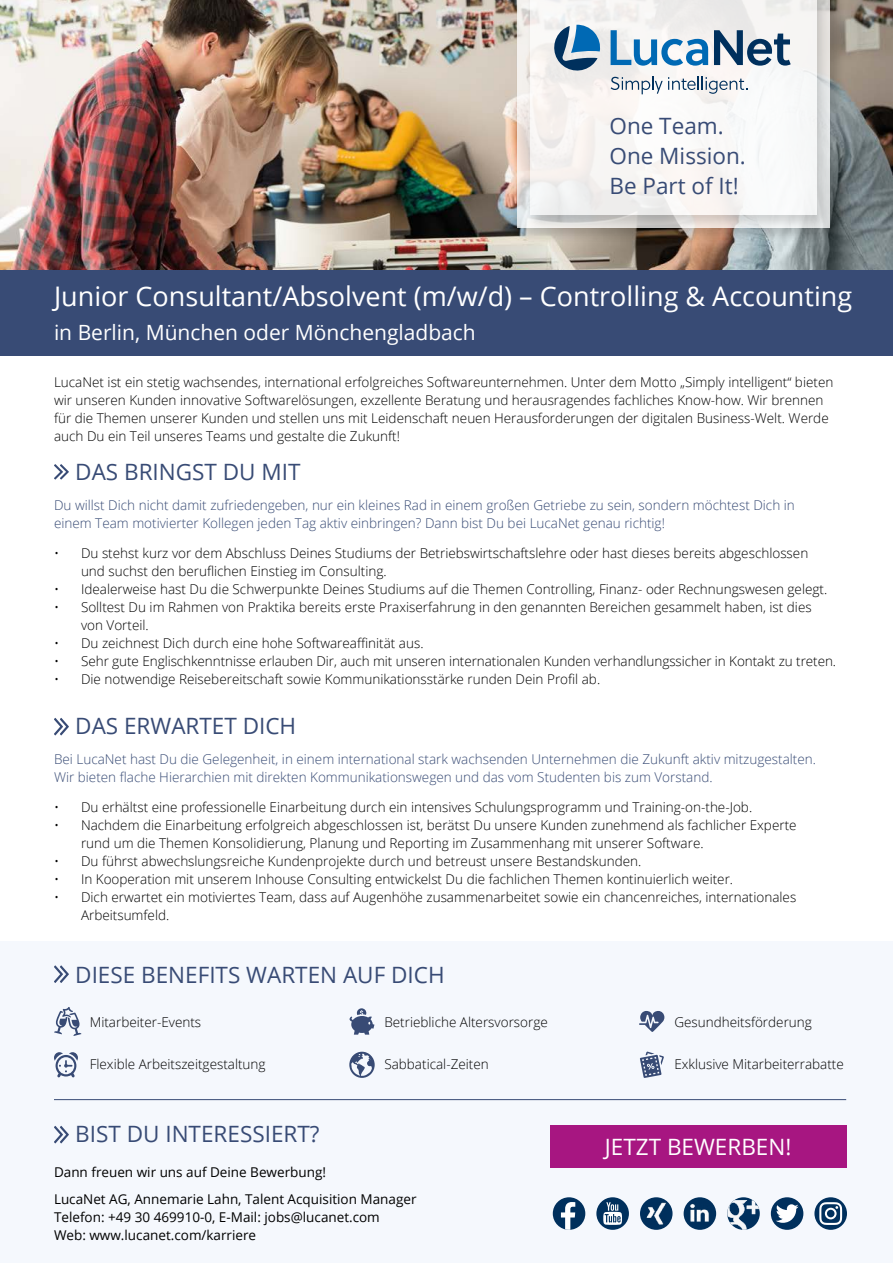
<style>
.page{position:relative;width:893px;height:1263px;background:#fff}
.page>*{position:absolute;margin:0;border:0;box-sizing:border-box;transform-origin:0 0}
.t1{font:27px "Open Sans";color:#fff}
.t2{font:22.5px/30px "Open Sans";color:#384b75}
.t3{font:22.5px "Open Sans";color:#fff}
.t4{font:21px "Open Sans";color:#fff}
.t5{font:300 13.5px/18px "Open Sans";color:#000}
.t6{font:300 13.5px/18px "Open Sans";color:#384b75}
.t7{font:13.5px/27px "Open Sans";color:#000}
</style>
<div class="page">
<img style="left:0;top:0;width:893px;height:270px">
<div style="left:514px;top:0;width:332px;height:243px;background:#000;opacity:.25"></div>
<svg style="left:517px;top:0;width:8px;height:228px;background:#ece7e3"></svg>
<div style="left:525px;top:0;width:305px;height:232px;background:#000;opacity:.25"></div>
<div style="left:530px;top:0;width:286px;height:215px;background:#f7f6f4"></div>
<svg style="left:611px;top:30px;width:97px;height:36px"></svg>
<svg style="left:714px;top:30px;width:77px;height:36px"></svg>
<svg style="left:551px;top:25px;width:50px;height:48px"></svg>
<svg style="left:611px;top:76px;width:136px;height:18px"></svg>
<div style="left:0;top:942px;width:893px;height:321px;background:#f5f8fd"></div>
<div style="left:0;top:270px;width:893px;height:85px;background:#384b75"></div>
<svg style="left:640px;top:1052px;width:24px;height:26px"></svg>
<svg style="left:54px;top:1007px;width:27px;height:29px"></svg>
<svg style="left:639px;top:1011px;width:25px;height:21px"></svg>
<svg style="left:349px;top:1008px;width:25px;height:27px"></svg>
<svg style="left:54px;top:1052px;width:24px;height:25px"></svg>
<svg style="left:349px;top:1052px;width:26px;height:26px"></svg>
<svg style="left:54px;top:965px;width:15px;height:18px"></svg>
<svg style="left:54px;top:1126px;width:15px;height:17px"></svg>
<hr style="left:54px;top:1099px;width:792px;height:1px;background:#384b75">
<svg style="left:54px;top:464px;width:15px;height:15px"></svg>
<svg style="left:54px;top:718px;width:15px;height:17px"></svg>
<div style="left:551px;top:1125px;width:296px;height:42px;background:#a71681"></div>
<div style="left:771px;top:1197px;width:32px;height:33px;background:#00305d;border-radius:50%"></div>
<svg style="left:776px;top:1204px;width:22px;height:19px"></svg>
<div style="left:596px;top:1197px;width:33px;height:33px;background:#00305d;border-radius:50%"></div>
<svg style="left:603px;top:1202px;width:19px;height:23px"></svg>
<div style="left:684px;top:1197px;width:32px;height:33px;background:#00305d;border-radius:50%"></div>
<img style="left:687px;top:1199px;width:26px;height:27px">
<div style="left:553px;top:1197px;width:32px;height:33px;background:#00305d;border-radius:50%"></div>
<svg style="left:561px;top:1202px;width:15px;height:28px"></svg>
<svg style="left:727px;top:1197px;width:33px;height:33px"></svg>
<svg style="left:727px;top:1200px;width:33px;height:30px"></svg>
<div style="left:640px;top:1197px;width:32px;height:33px;background:#00305d;border-radius:50%"></div>
<img style="left:645px;top:1201px;width:23px;height:25px">
<svg style="left:814px;top:1197px;width:33px;height:33px"></svg>
<svg style="left:819px;top:1202px;width:23px;height:23px"></svg>
<h2 class="t2" style="left:609px;top:110px;width:138px">One Team.<br>One Mission.<br>Be Part of It!</h2>
<h1 class="t1" style="left:54px;top:277px;width:800px">Junior Consultant/Absolvent (m/w/d) – Controlling &amp; Accounting</h1>
<h3 class="t4" style="left:54px;top:318px;width:423px">in Berlin, München oder Mönchengladbach</h3>
<p class="t5" style="left:54px;top:373px;width:781px">LucaNet ist ein stetig wachsendes, international erfolgreiches Softwareunternehmen. Unter dem Motto „Simply intelligent“ bieten wir unseren Kunden innovative Softwarelösungen, exzellente Beratung und herausragendes fachliches Know-how. Wir brennen für die Themen unserer Kunden und stellen uns mit Leidenschaft neuen Herausforderungen der digitalen Business-Welt. Werde auch Du ein Teil unseres Teams und gestalte die Zukunft!</p>
<h2 class="t2" style="left:75px;top:457px;width:227px">DAS BRINGST DU MIT</h2>
<p class="t6" style="left:54px;top:496px;width:742px">Du willst Dich nicht damit zufriedengeben, nur ein kleines Rad in einem großen Getriebe zu sein, sondern möchtest Dich in einem Team motivierter Kollegen jeden Tag aktiv einbringen? Dann bist Du bei LucaNet genau richtig!</p>
<p class="t5" style="left:81px;top:544px;width:729px;text-indent:-27px">• Du stehst kurz vor dem Abschluss Deines Studiums der Betriebswirtschaftslehre oder hast dieses bereits abgeschlossen und suchst den beruflichen Einstieg im Consulting.</p>
<p class="t5" style="left:54px;top:580px;width:775px">• Idealerweise hast Du die Schwerpunkte Deines Studiums auf die Themen Controlling, Finanz- oder Rechnungswesen gelegt.</p>
<p class="t5" style="left:81px;top:598px;width:732px;text-indent:-27px">• Solltest Du im Rahmen von Praktika bereits erste Praxiserfahrung in den genannten Bereichen gesammelt haben, ist dies von Vorteil.</p>
<p class="t5" style="left:54px;top:634px;width:371px">• Du zeichnest Dich durch eine hohe Softwareaffinität aus.</p>
<p class="t5" style="left:54px;top:652px;width:784px">• Sehr gute Englischkenntnisse erlauben Dir, auch mit unseren internationalen Kunden verhandlungssicher in Kontakt zu treten.</p>
<p class="t5" style="left:54px;top:670px;width:548px">• Die notwendige Reisebereitschaft sowie Kommunikationsstärke runden Dein Profil ab.</p>
<h2 class="t2" style="left:75px;top:710px;width:222px">DAS ERWARTET DICH</h2>
<p class="t6" style="left:54px;top:749px;width:763px">Bei LucaNet hast Du die Gelegenheit, in einem international stark wachsenden Unternehmen die Zukunft aktiv mitzugestalten.<br>Wir bieten flache Hierarchien mit direkten Kommunikationswegen und das vom Studenten bis zum Vorstand.</p>
<p class="t5" style="left:54px;top:797px;width:700px">• Du erhältst eine professionelle Einarbeitung durch ein intensives Schulungsprogramm und Training-on-the-Job.</p>
<p class="t5" style="left:81px;top:815px;width:717px;text-indent:-27px">• Nachdem die Einarbeitung erfolgreich abgeschlossen ist, berätst Du unsere Kunden zunehmend als fachlicher Experte rund um die Themen Konsolidierung, Planung und Reporting im Zusammenhang mit unserer Software.</p>
<p class="t5" style="left:54px;top:851px;width:589px">• Du führst abwechslungsreiche Kundenprojekte durch und betreust unsere Bestandskunden.</p>
<p class="t5" style="left:54px;top:869px;width:681px">• In Kooperation mit unserem Inhouse Consulting entwickelst Du die fachlichen Themen kontinuierlich weiter.</p>
<p class="t5" style="left:81px;top:887px;width:717px;text-indent:-27px">• Dich erwartet ein motiviertes Team, dass auf Augenhöhe zusammenarbeitet sowie ein chancenreiches, internationales<br>Arbeitsumfeld.</p>
<h2 class="t2" style="left:75px;top:959px;width:371px">DIESE BENEFITS WARTEN AUF DICH</h2>
<p class="t5" style="left:90px;top:1013px;width:113px">Mitarbeiter-Events</p>
<p class="t5" style="left:90px;top:1055px;width:177px">Flexible Arbeitszeitgestaltung</p>
<p class="t5" style="left:384px;top:1013px;width:165px">Betriebliche Altersvorsorge</p>
<p class="t5" style="left:384px;top:1055px;width:106px">Sabbatical-Zeiten</p>
<h2 class="t2" style="left:75px;top:1118px;width:246px">BIST DU INTERESSIERT?</h2>
<p class="t7" style="left:54px;top:1158px;width:364px">Dann freuen wir uns auf Deine Bewerbung!<br>LucaNet AG, Annemarie Lahn, Talent Acquisition Manager</p>
<p class="t7" style="left:54px;top:1207px;width:327px;line-height:18px">Telefon: +49 30 469910-0, E-Mail: jobs@lucanet.com<br>Web: www.lucanet.com/karriere</p>
<p class="t5" style="left:674px;top:1013px;width:139px">Gesundheitsförderung</p>
<p class="t5" style="left:674px;top:1055px;width:171px">Exklusive Mitarbeiterrabatte</p>
<h2 class="t3" style="left:605px;top:1131px;width:188px">JETZT BEWERBEN!</h2>
</div>
